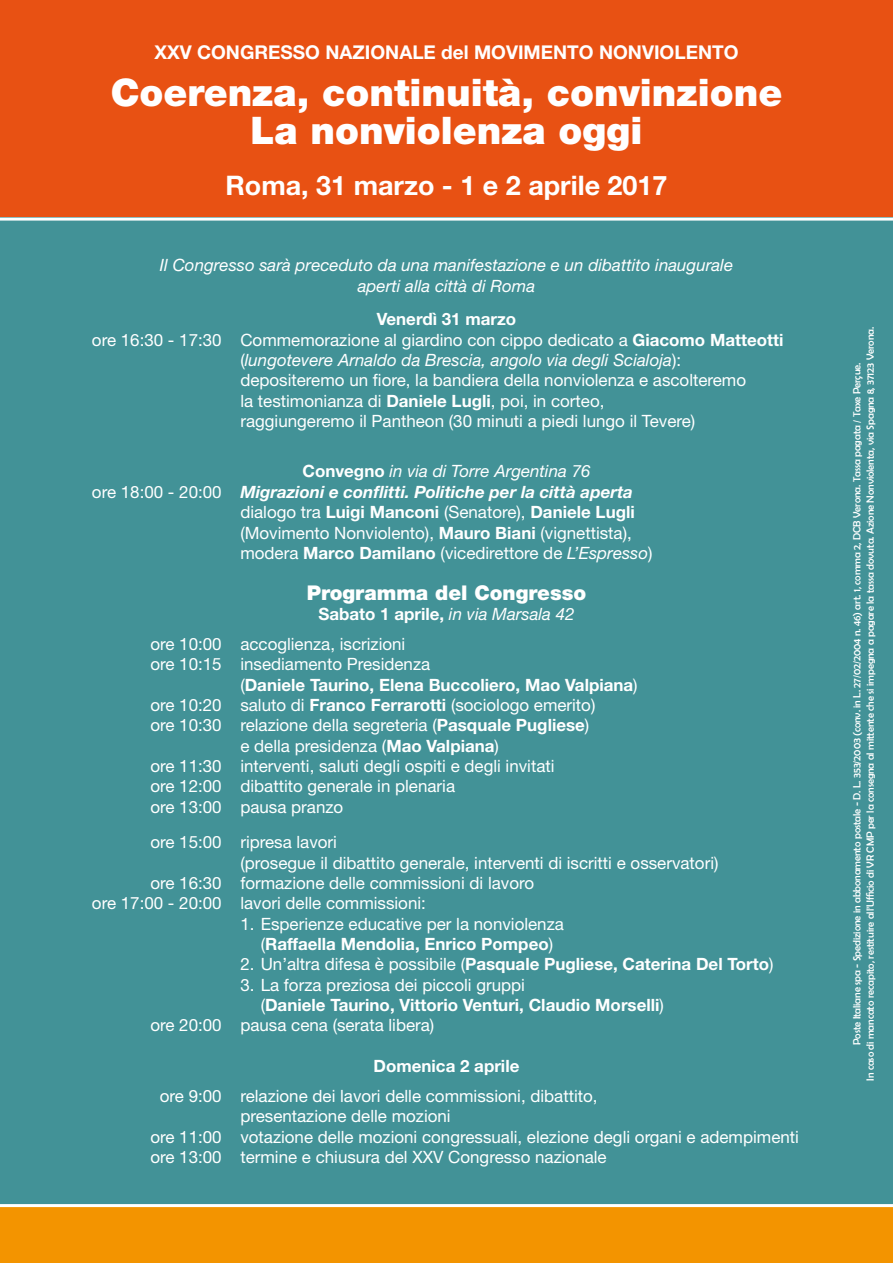
<style>
.page{position:relative;width:893px;height:1263px;background:#fff}
.page>*{position:absolute;margin:0;border:0;box-sizing:border-box;transform-origin:0 0}
.t1{font:900 38.1px/38.1px "Helvetica Neue LT Std";color:#fff;text-align:center}
.t2{font:700 27px "Helvetica Neue LT Std";color:#fff}
.t3{font:900 20.4px "Helvetica Neue LT Std";color:#fff}
.t4{font:700 19.05px "Helvetica Neue LT Std";color:#fff}
.t5{font:16.95px/30px "Helvetica Neue LT Std";color:#fff}
.t6{font:700 16.95px "Helvetica Neue LT Std";color:#fff}
.t7{font:italic 16.95px/20.4px "Helvetica Neue LT Std";color:#fff;text-align:center}
.t8{font:italic 700 16.95px "Helvetica Neue LT Std";color:#fff}
.t9{font:10.5px/13.5px "Berlin Sans FB";letter-spacing:-.01em;color:#fff;text-align:center}
.s1{font-weight:700}
.s2{font-style:normal}
.s3{font-weight:700;font-style:normal}
.s4{font-weight:400;font-style:normal}
.s5{font-weight:400}
.s6{font-style:italic}
</style>
<div class="page">
<div style="left:0;top:0;width:893px;height:233px;background:#e85113"></div>
<div style="left:0;top:218px;width:893px;height:1045px;background:#429297"></div>
<div style="left:0;top:1206px;width:893px;height:57px;background:#f39400"></div>
<hr style="left:0;top:218px;width:893px;height:3px;background:#fff">
<hr style="left:0;top:1204px;width:893px;height:3px;background:#fff">
<p class="t4" style="left:154px;top:40px;width:586px">XXV CONGRESSO NAZIONALE del MOVIMENTO NONVIOLENTO</p>
<h1 class="t1" style="left:111px;top:73px;width:673px">Coerenza, continuità, convinzione<br>La nonviolenza oggi</h1>
<h2 class="t2" style="left:225px;top:168px;width:444px">Roma, 31 marzo - 1 e 2 aprile 2017</h2>
<p class="t7" style="left:160px;top:255px;width:575px">Il Congresso sarà preceduto da una manifestazione e un dibattito inaugurale aperti alla città di Roma</p>
<p class="t6" style="left:377px;top:309px;width:141px">Venerdì 31 marzo</p>
<p class="t5" style="left:92px;top:325px;width:693px">ore 16:30 - 17:30 Commemorazione al giardino con cippo dedicato a <span class="s1">Giacomo Matteotti</span></p>
<p class="t7" style="left:240px;top:350px;width:442px"><span class="s2">(</span>lungotevere Arnaldo da Brescia, angolo via degli Scialoja<span class="s2">):</span></p>
<p class="t5" style="left:240px;top:365px;width:507px">depositeremo un fiore, la bandiera della nonviolenza e ascolteremo</p>
<p class="t5" style="left:240px;top:386px;width:366px">la testimonianza di <span class="s1">Daniele Lugli</span>, poi, in corteo,</p>
<p class="t5" style="left:240px;top:406px;width:456px">raggiungeremo il Pantheon (30 minuti a piedi lungo il Tevere)</p>
<p class="t7" style="left:302px;top:461px;width:290px"><span class="s3">Convegno</span> in via di Torre Argentina 76</p>
<p class="t8" style="left:92px;top:481px;width:543px"><span class="s4">ore 18:00 - 20:00</span> Migrazioni e conflitti. Politiche per la città aperta</p>
<p class="t6" style="left:240px;top:502px;width:396px"><span class="s5">dialogo tra</span> Luigi Manconi <span class="s5">(Senatore),</span> Daniele Lugli</p>
<p class="t5" style="left:240px;top:517px;width:393px">(Movimento Nonviolento), <span class="s1">Mauro Biani</span> (vignettista),</p>
<p class="t5" style="left:240px;top:538px;width:414px">modera <span class="s1">Marco Damilano</span> (vicedirettore de <span class="s6">L’Espresso</span>)</p>
<p class="t3" style="left:307px;top:580px;width:281px">Programma del Congresso</p>
<p class="t5" style="left:150px;top:599px;width:426px;text-indent:168px"><span class="s1">Sabato 1 aprile,</span> <span class="s6">in via Marsala 42 </span>ore 10:00 accoglienza, iscrizioni</p>
<p class="t5" style="left:150px;top:649px;width:281px">ore 10:15 insediamento Presidenza</p>
<p class="t6" style="left:240px;top:674px;width:399px"><span class="s5">(</span>Daniele Taurino, Elena Buccoliero, Mao Valpiana<span class="s5">)</span></p>
<p class="t5" style="left:150px;top:690px;width:446px">ore 10:20 saluto di <span class="s1">Franco Ferrarotti</span> (sociologo emerito)</p>
<p class="t5" style="left:150px;top:710px;width:440px">ore 10:30 relazione della segreteria (<span class="s1">Pasquale Pugliese</span>)</p>
<p class="t5" style="left:240px;top:730px;width:260px">e della presidenza (<span class="s1">Mao Valpiana</span>)</p>
<p class="t5" style="left:150px;top:751px;width:406px">ore 11:30 interventi, saluti degli ospiti e degli invitati</p>
<p class="t5" style="left:150px;top:771px;width:306px">ore 12:00 dibattito generale in plenaria</p>
<p class="t5" style="left:150px;top:791px;width:194px">ore 13:00 pausa pranzo</p>
<p class="t5" style="left:150px;top:827px;width:188px">ore 15:00 ripresa lavori</p>
<p class="t5" style="left:240px;top:847px;width:480px">(prosegue il dibattito generale, interventi di iscritti e osservatori)</p>
<p class="t5" style="left:150px;top:867px;width:385px">ore 16:30 formazione delle commissioni di lavoro</p>
<p class="t5" style="left:92px;top:888px;width:335px">ore 17:00 - 20:00 lavori delle commissioni:</p>
<p class="t5" style="left:240px;top:913px;width:325px;line-height:20.4px;text-align:center">1. Esperienze educative per la nonviolenza (<span class="s1">Raffaella Mendolia, Enrico Pompeo</span>)</p>
<p class="t6" style="left:240px;top:954px;width:535px"><span class="s5">2. Un’altra difesa è possibile (</span>Pasquale Pugliese, Caterina Del Torto<span class="s5">)</span></p>
<p class="t5" style="left:240px;top:969px;width:286px">3. La forza preziosa dei piccoli gruppi</p>
<p class="t6" style="left:261px;top:994px;width:405px"><span class="s5">(</span>Daniele Taurino, Vittorio Venturi, Claudio Morselli<span class="s5">)</span></p>
<p class="t5" style="left:150px;top:1010px;width:285px">ore 20:00 pausa cena (serata libera)</p>
<p class="t6" style="left:374px;top:1055px;width:147px">Domenica 2 aprile</p>
<p class="t5" style="left:160px;top:1081px;width:439px">ore 9:00 relazione dei lavori delle commissioni, dibattito,</p>
<p class="t5" style="left:240px;top:1101px;width:212px">presentazione delle mozioni</p>
<p class="t5" style="left:150px;top:1121px;width:650px">ore 11:00 votazione delle mozioni congressuali, elezione degli organi e adempimenti</p>
<p class="t5" style="left:150px;top:1142px;width:458px">ore 13:00 termine e chiusura del XXV Congresso nazionale</p>
<p class="t9" style="left:850px;top:1081px;width:755px;rotate:-90deg">Poste Italiane spa - Spedizione in abbonamento postale - D. L. 353/2003 (conv. in L. 27/02/2004 n. 46) art. 1, comma 2, DCB Verona. Tassa pagata / Taxe Perçue.<br>In caso di mancato recapito, restituire all’Ufficio di VR CMP per la consegna al mittente che si impegna a pagare la tassa dovuta. Azione Nonviolenta, via Spagna 8, 37123 Verona.</p>
</div>
